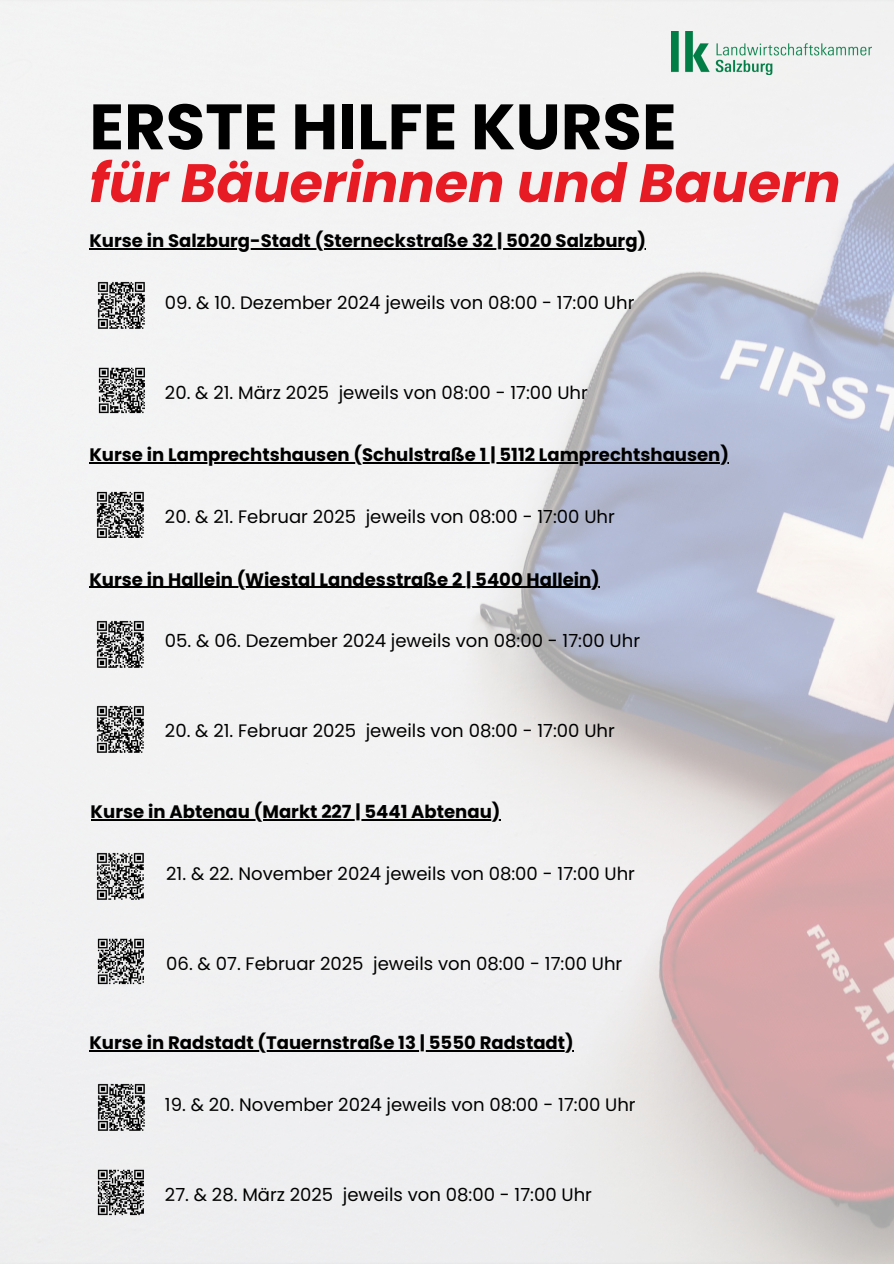
<style>
.page{position:relative;width:894px;height:1264px;background:#fff}
.page>*{position:absolute;margin:0;border:0;box-sizing:border-box;transform-origin:0 0}
.t1{font:700 64.05px "Poppins";color:#000}
.t2{font:italic 700 54px "Poppins";color:#e71b24}
.t3{font:18px "Poppins";color:#000}
.t4{font:700 18px "Poppins";color:#000}
</style>
<div class="page">
<img style="left:0;top:0;width:893px;height:1263px">
<img style="left:671px;top:31px;width:200px;height:43px">
<img style="left:89px;top:613px;width:62px;height:62px">
<img style="left:89px;top:699px;width:62px;height:61px">
<hr style="left:89px;top:587px;width:510px;height:1px;background:#000">
<img style="left:89px;top:845px;width:62px;height:62px">
<img style="left:91px;top:931px;width:60px;height:60px">
<img style="left:91px;top:1076px;width:61px;height:62px">
<img style="left:91px;top:1161px;width:60px;height:61px">
<img style="left:89px;top:484px;width:62px;height:62px">
<img style="left:91px;top:274px;width:61px;height:62px">
<img style="left:92px;top:360px;width:61px;height:61px">
<hr style="left:91px;top:819px;width:409px;height:1px;background:#000">
<hr style="left:89px;top:248px;width:557px;height:1px;background:#000">
<hr style="left:89px;top:462px;width:640px;height:1px;background:#000">
<hr style="left:89px;top:1049px;width:484px;height:2px;background:#000">
<h3 class="t1" style="left:89px;top:82px;width:588px">ERSTE HILFE KURSE</h3>
<p class="t2" style="left:89px;top:145px;width:752px">für Bäuerinnen und Bauern</p>
<p class="t4" style="left:89px;top:228px;width:558px">Kurse in Salzburg-Stadt (Sterneckstraße 32 | 5020 Salzburg)</p>
<p class="t3" style="left:165px;top:290px;width:471px">09. &amp; 10. Dezember 2024 jeweils von 08:00 - 17:00 Uhr</p>
<p class="t3" style="left:165px;top:380px;width:424px">20. &amp; 21. März 2025 jeweils von 08:00 - 17:00 Uhr</p>
<h3 class="t4" style="left:89px;top:442px;width:641px">Kurse in Lamprechtshausen (Schulstraße 1 | 5112 Lamprechtshausen)</h3>
<p class="t3" style="left:165px;top:504px;width:451px">20. &amp; 21. Februar 2025 jeweils von 08:00 - 17:00 Uhr</p>
<h3 class="t4" style="left:89px;top:567px;width:512px">Kurse in Hallein (Wiestal Landesstraße 2 | 5400 Hallein)</h3>
<p class="t3" style="left:165px;top:628px;width:476px">05. &amp; 06. Dezember 2024 jeweils von 08:00 - 17:00 Uhr</p>
<p class="t3" style="left:165px;top:718px;width:451px">20. &amp; 21. Februar 2025 jeweils von 08:00 - 17:00 Uhr</p>
<p class="t4" style="left:91px;top:799px;width:411px">Kurse in Abtenau (Markt 227 | 5441 Abtenau)</p>
<p class="t3" style="left:166px;top:860px;width:470px">21. &amp; 22. November 2024 jeweils von 08:00 - 17:00 Uhr</p>
<p class="t3" style="left:166px;top:950px;width:457px">06. &amp; 07. Februar 2025 jeweils von 08:00 - 17:00 Uhr</p>
<p class="t4" style="left:89px;top:1029px;width:486px">Kurse in Radstadt (Tauernstraße 13 | 5550 Radstadt)</p>
<p class="t3" style="left:165px;top:1091px;width:472px">19. &amp; 20. November 2024 jeweils von 08:00 - 17:00 Uhr</p>
<p class="t3" style="left:165px;top:1181px;width:428px">27. &amp; 28. März 2025 jeweils von 08:00 - 17:00 Uhr</p>
</div>
